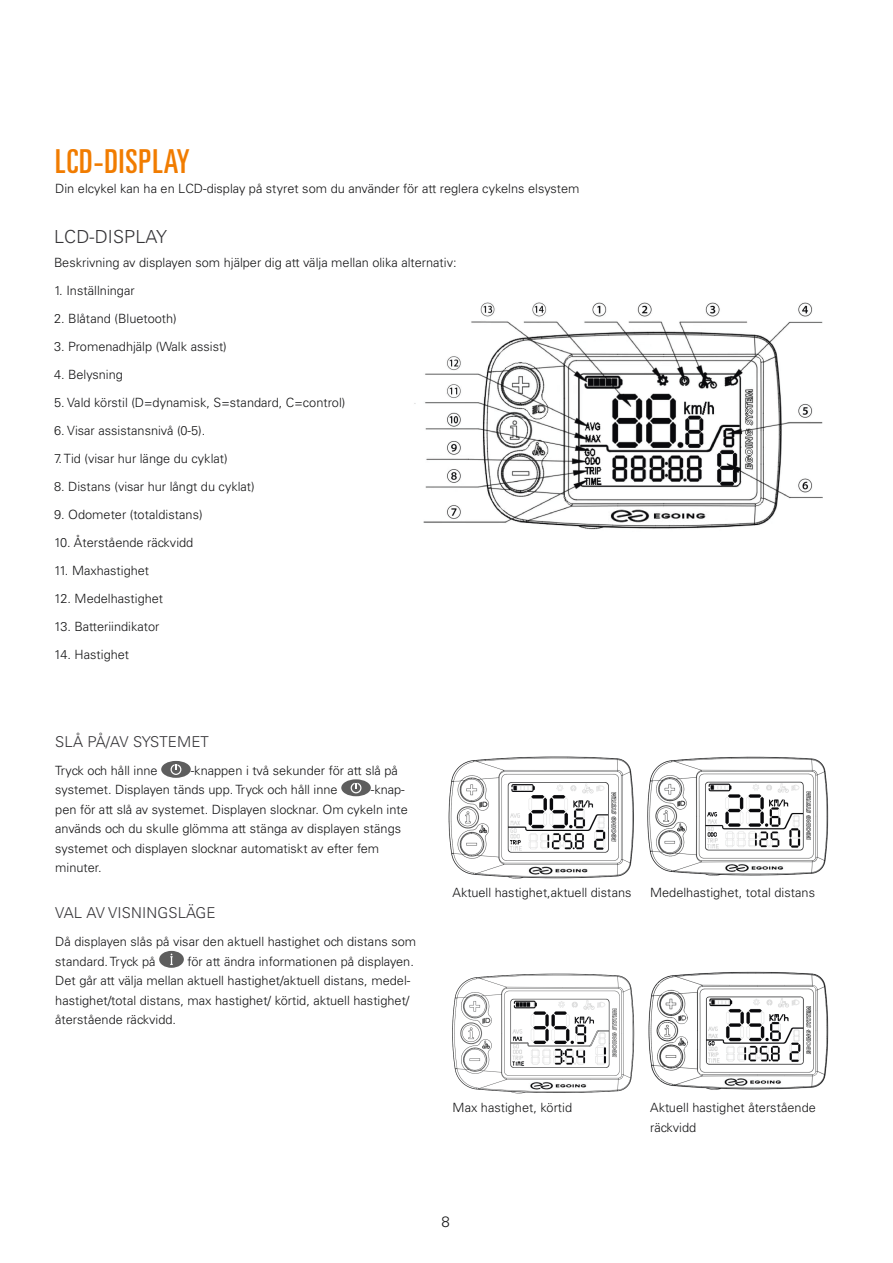
<style>
.page{position:relative;width:893px;height:1263px;background:#fff}
.page>*{position:absolute;margin:0;border:0;box-sizing:border-box;transform-origin:0 0}
.Rubrik{font:ultra-condensed 33px "Univers LT Std";letter-spacing:.03em;color:#f17c00}
.Underrubrik{font:300 18px "Univers LT Std";letter-spacing:.01em;color:#353437}
.Rubrik_3{font:300 15px "Univers LT Std";letter-spacing:.01em;color:#353437}
.Rubrik_3-2{font:300 15px "Univers LT Std";letter-spacing:-.01em;color:#353437}
.t1{font:300 15px "Univers LT Std";color:#161617}
.Brödtext{font:300 12.75px/19.5px "Univers LT Std";color:#161617}
</style>
<div class="page">
<img style="left:414px;top:302px;width:409px;height:228px">
<div style="left:161px;top:761px;width:30px;height:17px;background:#5e5e5e;border-radius:50%"></div>
<svg style="left:171px;top:764px;width:10px;height:11px"></svg>
<div style="left:341px;top:779px;width:30px;height:17px;background:#5e5e5e;border-radius:50%"></div>
<svg style="left:351px;top:783px;width:10px;height:10px"></svg>
<div style="left:159px;top:951px;width:25px;height:17px;background:#5e5e5e;border-radius:50%"></div>
<svg style="left:170px;top:953px;width:3px;height:12px"></svg>
<img style="left:448px;top:756px;width:186px;height:123px">
<img style="left:452px;top:973px;width:183px;height:121px">
<img style="left:647px;top:756px;width:182px;height:120px">
<img style="left:648px;top:971px;width:181px;height:119px">
<p class="Rubrik" style="left:55px;top:142px;width:136px">LCD-DISPLAY</p>
<p class="Brödtext" style="left:55px;top:179px;width:526px">Din elcykel kan ha en LCD-display på styret som du använder för att reglera cykelns elsystem</p>
<p class="Underrubrik" style="left:54px;top:226px;width:115px">LCD-DISPLAY</p>
<p class="Brödtext" style="left:54px;top:253px;width:404px">Beskrivning av displayen som hjälper dig att välja mellan olika alternativ:</p>
<p class="Brödtext" style="left:54px;top:281px;width:82px">1. Inställningar</p>
<p class="Brödtext" style="left:54px;top:309px;width:124px">2. Blåtand (Bluetooth)</p>
<p class="Brödtext" style="left:54px;top:337px;width:174px">3. Promenadhjälp (Walk assist)</p>
<p class="Brödtext" style="left:54px;top:365px;width:70px">4. Belysning</p>
<p class="Brödtext" style="left:54px;top:393px;width:293px">5. Vald körstil (D=dynamisk, S=standard, C=control)</p>
<p class="Brödtext" style="left:54px;top:421px;width:153px">6. Visar assistansnivå (0-5).</p>
<p class="Brödtext" style="left:54px;top:449px;width:175px">7. Tid (visar hur länge du cyklat)</p>
<p class="Brödtext" style="left:54px;top:477px;width:202px">8. Distans (visar hur långt du cyklat)</p>
<p class="Brödtext" style="left:54px;top:505px;width:150px">9. Odometer (totaldistans)</p>
<p class="Brödtext" style="left:54px;top:533px;width:141px">10. Återstående räckvidd</p>
<p class="Brödtext" style="left:54px;top:561px;width:97px">11. Maxhastighet</p>
<p class="Brödtext" style="left:54px;top:589px;width:111px">12. Medelhastighet</p>
<p class="Brödtext" style="left:54px;top:617px;width:107px">13. Batteriindikator</p>
<p class="Brödtext" style="left:54px;top:645px;width:77px">14. Hastighet</p>
<p class="Rubrik_3-2" style="left:55px;top:732px;width:155px">SLÅ PÅ/AV SYSTEMET</p>
<p class="Brödtext" style="left:55px;top:760px;width:104px">Tryck och håll inne</p>
<p class="Brödtext" style="left:55px;top:760px;width:344px;text-indent:135px">-knappen i två sekunder för att slå på systemet. Displayen tänds upp. Tryck och håll inne</p>
<p class="Brödtext" style="left:55px;top:780px;width:354px;text-indent:316px">-knap&shy;pen för att slå av systemet. Displayen slocknar. Om cykeln inte används och du skulle glömma att stänga av displayen stängs systemet och displayen slocknar automatiskt av efter fem minuter.</p>
<p class="Rubrik_3" style="left:55px;top:904px;width:162px">VAL AV VISNINGSLÄGE</p>
<p class="Brödtext" style="left:55px;top:932px;width:362px">Då displayen slås på visar den aktuell hastighet och distans som standard. Tryck på</p>
<p class="Brödtext" style="left:55px;top:951px;width:360px;text-indent:132px">för att ändra informationen på displayen.<br>Det går att välja mellan aktuell hastighet/aktuell distans, medel&shy;hastighet/total distans, max hastighet/ körtid, aktuell hastighet/ återstående räckvidd.</p>
<p class="Brödtext" style="left:453px;top:883px;width:180px">Aktuell hastighet,aktuell distans</p>
<p class="Brödtext" style="left:650px;top:883px;width:166px">Medelhastighet, total distans</p>
<p class="Brödtext" style="left:453px;top:1098px;width:121px">Max hastighet, körtid</p>
<p class="Brödtext" style="left:650px;top:1098px;width:167px">Aktuell hastighet återstående räckvidd</p>
<p class="t1" style="left:442px;top:1213px;width:10px">8</p>
</div>
